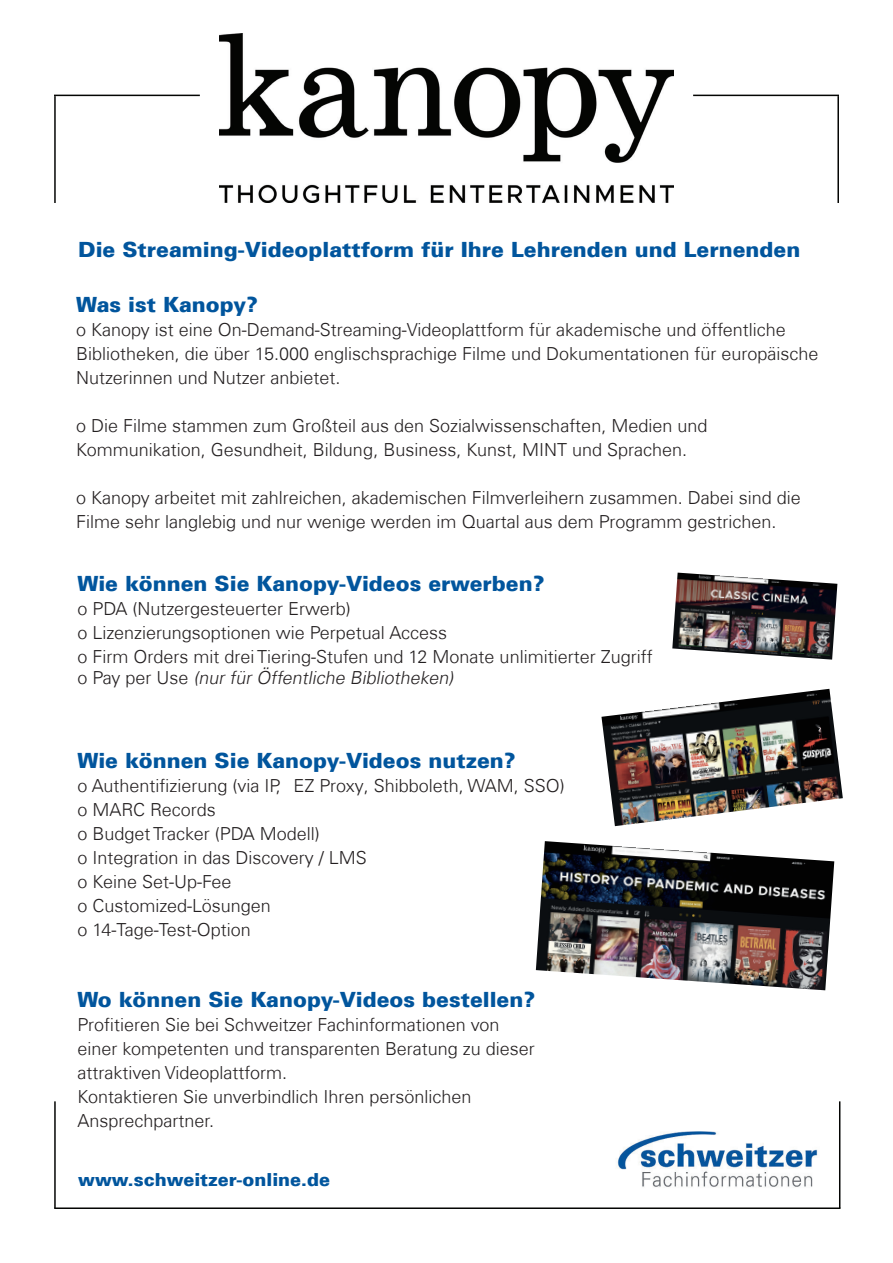
<style>
.page{position:relative;width:893px;height:1263px;background:#fff}
.page>*{position:absolute;margin:0;border:0;box-sizing:border-box;transform-origin:0 0}
.t1{font:900 21px "Univers Com 75";color:#01559d}
.t2{font:300 18px/24px "Univers Com 45";color:#231f20}
.t3{font:italic 300 18px "Univers Com 45";color:#231f20}
.t4{font:900 18px "Univers Com 75";color:#01559d}
.s1{font-style:normal}
</style>
<div class="page">
<img style="left:536px;top:841px;width:298px;height:149px">
<img style="left:601px;top:689px;width:242px;height:137px">
<img style="left:617px;top:1131px;width:201px;height:56px">
<hr style="left:54px;top:1207px;width:786px;height:2px;background:#040503">
<hr style="left:54px;top:1101px;width:2px;height:107px;background:#040503">
<hr style="left:839px;top:1101px;width:1px;height:107px;background:#040503">
<img style="left:220px;top:34px;width:453px;height:169px">
<hr style="left:54px;top:95px;width:146px;height:1px;background:#040503">
<hr style="left:693px;top:95px;width:146px;height:1px;background:#040503">
<hr style="left:54px;top:96px;width:2px;height:107px;background:#040503">
<hr style="left:837px;top:96px;width:2px;height:107px;background:#040503">
<img style="left:672px;top:573px;width:165px;height:87px">
<p class="t1" style="left:78px;top:236px;width:724px">Die Streaming-Videoplattform für Ihre Lehrenden und Lernenden</p>
<p class="t1" style="left:76px;top:291px;width:183px">Was ist Kanopy?</p>
<p class="t2" style="left:76px;top:317px;width:744px">o Kanopy ist eine On-Demand-Streaming-Videoplattform für akademische und öffentliche<br>Bibliotheken, die über 15.000 englischsprachige Filme und Dokumentationen für europäische<br>Nutzerinnen und Nutzer anbietet.</p>
<p class="t2" style="left:76px;top:413px;width:633px">o Die Filme stammen zum Großteil aus den Sozialwissenschaften, Medien und<br>Kommunikation, Gesundheit, Bildung, Business, Kunst, MINT und Sprachen.</p>
<p class="t2" style="left:76px;top:485px;width:726px">o Kanopy arbeitet mit zahlreichen, akademischen Filmverleihern zusammen. Dabei sind die<br>Filme sehr langlebig und nur wenige werden im Quartal aus dem Programm gestrichen.</p>
<p class="t1" style="left:77px;top:570px;width:469px">Wie können Sie Kanopy-Videos erwerben?</p>
<p class="t2" style="left:77px;top:596px;width:577px">o PDA (Nutzergesteuerter Erwerb)<br>o Lizenzierungsoptionen wie Perpetual Access<br>o Firm Orders mit drei Tiering-Stufen und 12 Monate unlimitierter Zugriff</p>
<p class="t3" style="left:77px;top:667px;width:382px"><span class="s1">o Pa y p e r U s e</span> (nur für Öffentliche Bibliotheken)</p>
<p class="t1" style="left:77px;top:747px;width:440px">Wie können Sie Kanopy-Videos nutzen?</p>
<p class="t2" style="left:77px;top:774px;width:489px">o Authentifizierung (via IP, EZ Proxy, Shibboleth, WAM, SSO) o MARC Records<br>o Budget Tracker (PDA Modell)<br>o Integration in das Discovery / LMS<br>o Keine Set-Up-Fee<br>o Customized-Lösungen<br>o 14-Tage-Test-Option</p>
<p class="t1" style="left:77px;top:986px;width:459px">Wo können Sie Kanopy-Videos bestellen?</p>
<p class="t2" style="left:77px;top:1012px;width:459px">Profitieren Sie bei Schweitzer Fachinformationen von einer kompetenten und transparenten Beratung zu dieser attraktiven Videoplattform.<br>Kontaktieren Sie unverbindlich Ihren persönlichen Ansprechpartner.</p>
<p class="t4" style="left:78px;top:1168px;width:254px">www.schweitzer-online.de</p>
</div>
